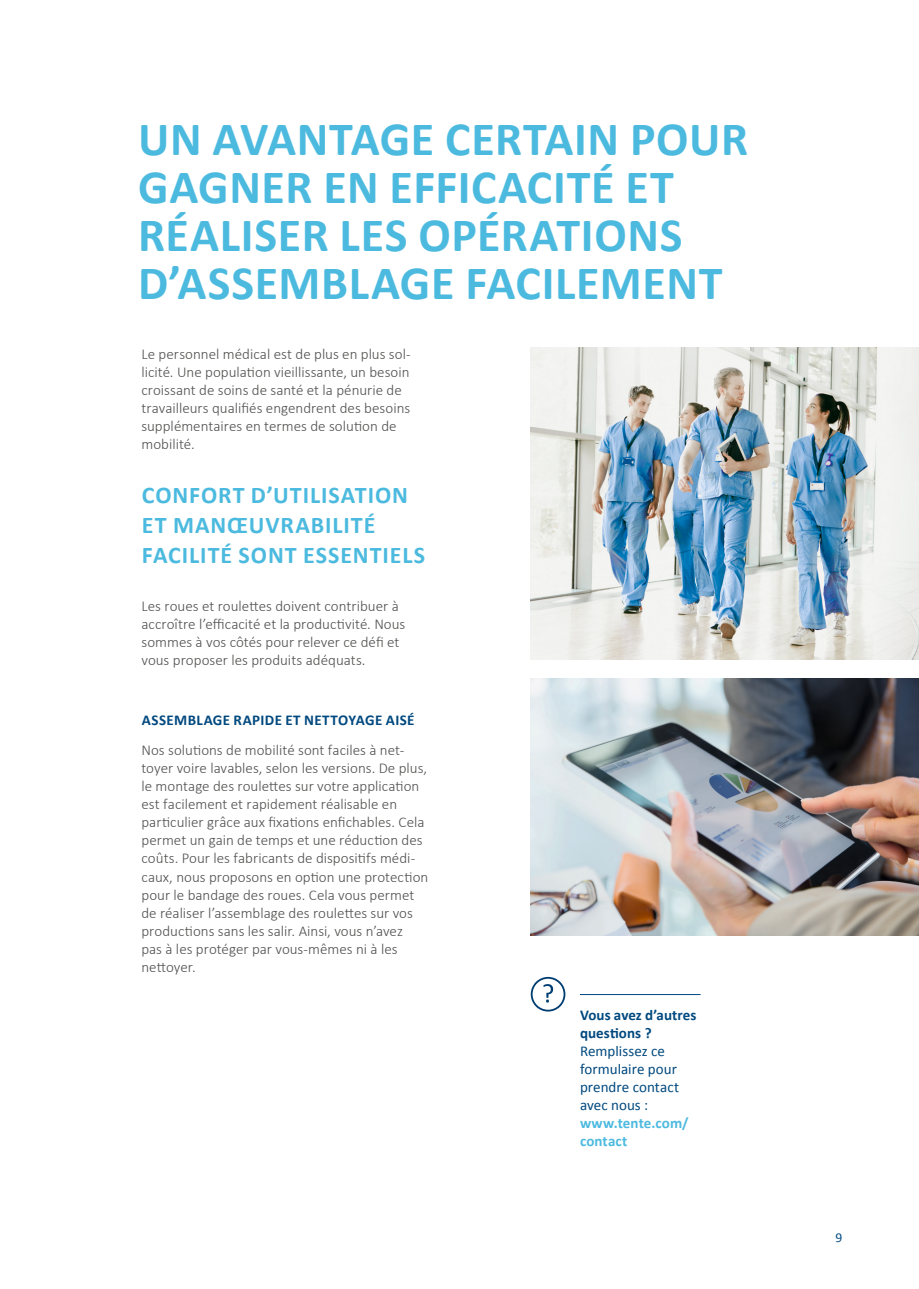
<style>
.page{position:relative;width:919px;height:1289px;background:#fff}
.page>*{position:absolute;margin:0;border:0;box-sizing:border-box;transform-origin:0 0}
.Headline{font:700 48px/48px "Calibri";letter-spacing:.01em;color:#4cbadf}
.Table_Solution___Headline{font:700 24px/30px "Calibri";letter-spacing:.04em;color:#4cbadf}
.Copytext_Left_align{font:300 15px/18px "Calibri";color:#4f4f4e}
.description_headline{font:15px/18px "Calibri";letter-spacing:.005em;color:#00497f}
.Copytext_Left_align-2{font:700 15px "Calibri";letter-spacing:.025em;color:#00497f}
.t1{font:13.5px "Calibri";color:#00497f}
.s1{font-weight:700}
.s2{font-weight:700;color:#4cbadf}
</style>
<div class="page">
<hr style="left:580px;top:994px;width:120px;height:1px;background:#00497f">
<svg style="left:530px;top:976px;width:35px;height:35px"></svg>
<img style="left:530px;top:347px;width:388px;height:312px">
<img style="left:530px;top:678px;width:388px;height:257px">
<p class="Headline" style="left:138px;top:115px;width:611px">UN AVANTAGE CERTAIN POUR<br>GAGNER EN EFFICACITÉ ET<br>RÉALISER LES OPÉRATIONS<br>D’ASSEMBLAGE FACILEMENT</p>
<p class="Copytext_Left_align" style="left:141px;top:345px;width:271px">Le personnel médical est de plus en plus sol&shy;licité. Une population vieillissante, un besoin croissant de soins de santé et la pénurie de travailleurs qualifiés engendrent des besoins supplémentaires en termes de solution de mobilité.</p>
<p class="Table_Solution___Headline" style="left:142px;top:480px;width:285px">CONFORT D’UTILISATION<br>ET MANŒUVRABILITÉ<br>FACILITÉ SONT ESSENTIELS</p>
<p class="Copytext_Left_align" style="left:141px;top:597px;width:265px">Les roues et roulettes doivent contribuer à accroître l’efficacité et la productivité. Nous sommes à vos côtés pour relever ce défi et vous proposer les produits adéquats.</p>
<p class="Copytext_Left_align-2" style="left:142px;top:710px;width:274px">ASSEMBLAGE RAPIDE ET NETTOYAGE AISÉ</p>
<p class="Copytext_Left_align" style="left:141px;top:741px;width:288px">Nos solutions de mobilité sont faciles à net&shy;toyer voire lavables, selon les versions. De plus, le montage des roulettes sur votre application est facilement et rapidement réalisable en particulier grâce aux fixations enfichables. Cela permet un gain de temps et une réduction des coûts. Pour les fabricants de dispositifs médi&shy;caux, nous proposons en option une protection pour le bandage des roues. Cela vous permet de réaliser l’assemblage des roulettes sur vos productions sans les salir. Ainsi, vous n’avez<br>pas à les protéger par vous-mêmes ni à les nettoyer.</p>
<p class="description_headline" style="left:580px;top:1005px;width:118px"><span class="s1">Vous avez d’autres questions ?<br></span>Remplissez ce formulaire pour prendre contact avec nous : <span class="s2">www.tente.com/ contact</span></p>
<p class="t1" style="left:835px;top:1228px;width:8px">9</p>
</div>
